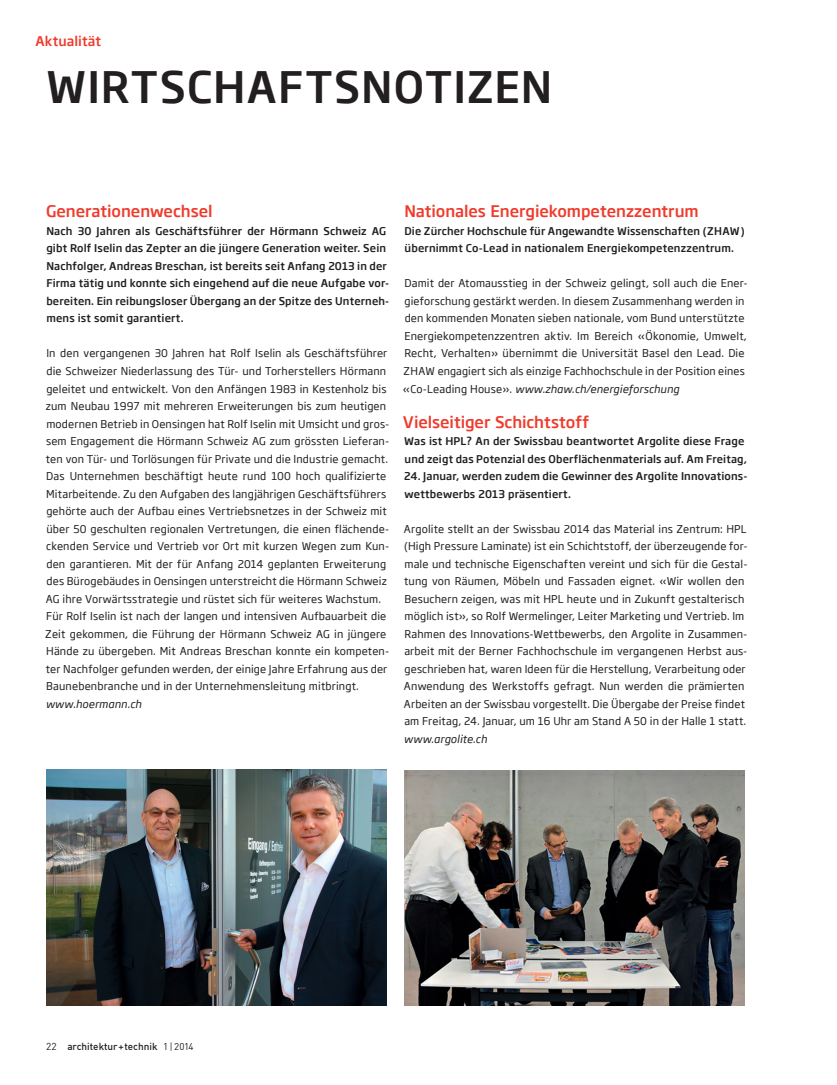
<style>
.page{position:relative;width:837px;height:1085px;background:#fff}
.page>*{position:absolute;margin:0;border:0;box-sizing:border-box;transform-origin:0 0}
.t1{font:500 42.5px "Soho Gothic Std";letter-spacing:.025em;color:#231f20}
.t2{font:500 15.62px "Soho Gothic Std";letter-spacing:-.005em;color:#ef3b2c}
.t3{font:500 13.12px "Soho Gothic Std";letter-spacing:.005em;color:#ef3b2c}
.t4{font:10.62px/17.5px "Soho Gothic Std";letter-spacing:.01em;color:#231f20}
.t5{font:italic 10.62px "Soho Gothic Std";letter-spacing:.015em;color:#231f20}
.t6{font:500 10.5px/17.5px "Soho Gothic Std";letter-spacing:.01em;color:#231f20}
.t7{font:500 10px "DIN Offc";color:#231f20}
.s1{font-style:italic}
.s2{font-weight:400}
.s3{font-weight:400;font-size:9.75px}
</style>
<div class="page">
<img style="left:46px;top:769px;width:340px;height:236px">
<img style="left:404px;top:770px;width:340px;height:235px">
<p class="t3" style="left:35px;top:32px;width:67px">Aktualität</p>
<h1 class="t1" style="left:46px;top:59px;width:507px">WIRTSCHAFTSNOTIZEN</h1>
<h2 class="t2" style="left:46px;top:201px;width:168px">Generationenwechsel</h2>
<p class="t6" style="left:46px;top:222px;width:344px">Nach 30 Jahren als Geschäftsführer der Hörmann Schweiz AG gibt Rolf Iselin das Zepter an die jüngere Generation weiter. Sein Nachfolger, Andreas Breschan, ist bereits seit Anfang 2013 in der Firma tätig und konnte sich eingehend auf die neue Aufgabe vor&shy;bereiten. Ein reibungsloser Übergang an der Spitze des Unterneh&shy;mens ist somit garantiert.</p>
<p class="t4" style="left:45px;top:345px;width:345px">In den vergangenen 30 Jahren hat Rolf Iselin als Geschäftsführer die Schweizer Niederlassung des Tür- und Torherstellers Hörmann geleitet und entwickelt. Von den Anfängen 1983 in Kestenholz bis zum Neubau 1997 mit mehreren Erweiterungen bis zum heutigen modernen Betrieb in Oensingen hat Rolf Iselin mit Umsicht und gros&shy;sem Engagement die Hörmann Schweiz AG zum grössten Lieferan&shy;ten von Tür- und Torlösungen für Private und die Industrie gemacht.<br>Das Unternehmen beschäftigt heute rund 100 hoch qualifizierte Mitarbeitende. Zu den Aufgaben des langjährigen Geschäftsführers gehörte auch der Aufbau eines Vertriebsnetzes in der Schweiz mit über 50 geschulten regionalen Vertretungen, die einen flächende&shy;ckenden Service und Vertrieb vor Ort mit kurzen Wegen zum Kun&shy;den garantieren. Mit der für Anfang 2014 geplanten Erweiterung des Bürogebäudes in Oensingen unterstreicht die Hörmann Schweiz AG ihre Vorwärtsstrategie und rüstet sich für weiteres Wachstum.<br>Für Rolf Iselin ist nach der langen und intensiven Aufbauarbeit die Zeit gekommen, die Führung der Hörmann Schweiz AG in jüngere Hände zu übergeben. Mit Andreas Breschan konnte ein kompeten&shy;ter Nachfolger gefunden werden, der einige Jahre Erfahrung aus der Baunebenbranche und in der Unternehmensleitung mitbringt.</p>
<p class="t5" style="left:46px;top:697px;width:97px">www.hoermann.ch</p>
<h2 class="t2" style="left:404px;top:201px;width:296px">Nationales Energiekompetenzzentrum</h2>
<p class="t6" style="left:404px;top:222px;width:341px">Die Zürcher Hochschule für Angewandte Wissenschaften (ZHAW) übernimmt Co-Lead in nationalem Energiekompetenzzentrum.</p>
<p class="t4" style="left:403px;top:275px;width:346px">Damit der Atomausstieg in der Schweiz gelingt, soll auch die Ener&shy;gieforschung gestärkt werden. In diesem Zusammenhang werden in den kommenden Monaten sieben nationale, vom Bund unterstützte Energiekompetenzzentren aktiv. Im Bereich «Ökonomie, Umwelt, Recht, Verhalten» übernimmt die Universität Basel den Lead. Die ZHAW engagiert sich als einzige Fachhochschule in der Position eines «Co-Leading House». <span class="s1">www.zhaw.ch/energieforschung</span></p>
<h2 class="t2" style="left:403px;top:411px;width:188px">Vielseitiger Schichtstoff</h2>
<p class="t6" style="left:404px;top:432px;width:344px">Was ist HPL? An der Swissbau beantwortet Argolite diese Frage und zeigt das Potenzial des Oberflächenmaterials auf. Am Freitag,</p>
<p class="t6" style="left:404px;top:467px;width:345px">24. Januar, werden zudem die Gewinner des Argolite Innovations&shy;wettbewerbs 2013 präsentiert.</p>
<p class="t4" style="left:404px;top:520px;width:345px">Argolite stellt an der Swissbau 2014 das Material ins Zentrum: HPL (High Pressure Laminate) ist ein Schichtstoff, der überzeugende for&shy;male und technische Eigenschaften vereint und sich für die Gestal&shy;tung von Räumen, Möbeln und Fassaden eignet. «Wir wollen den Besuchern zeigen, was mit HPL heute und in Zukunft gestalterisch möglich ist», so Rolf Wermelinger, Leiter Marketing und Vertrieb. Im Rahmen des Innovations-Wettbewerbs, den Argolite in Zusammen&shy;arbeit mit der Berner Fachhochschule im vergangenen Herbst aus&shy;geschrieben hat, waren Ideen für die Herstellung, Verarbeitung oder Anwendung des Werkstoffs gefragt. Nun werden die prämierten Arbeiten an der Swissbau vorgestellt. Die Übergabe der Preise findet am Freitag, 24. Januar, um 16 Uhr am Stand A 50 in der Halle 1 statt.</p>
<p class="t5" style="left:404px;top:732px;width:85px">www.argolite.ch</p>
<p class="t7" style="left:46px;top:1039px;width:149px"><span class="s2">22</span> architektur+technik <span class="s3">1 | 2014</span></p>
</div>
